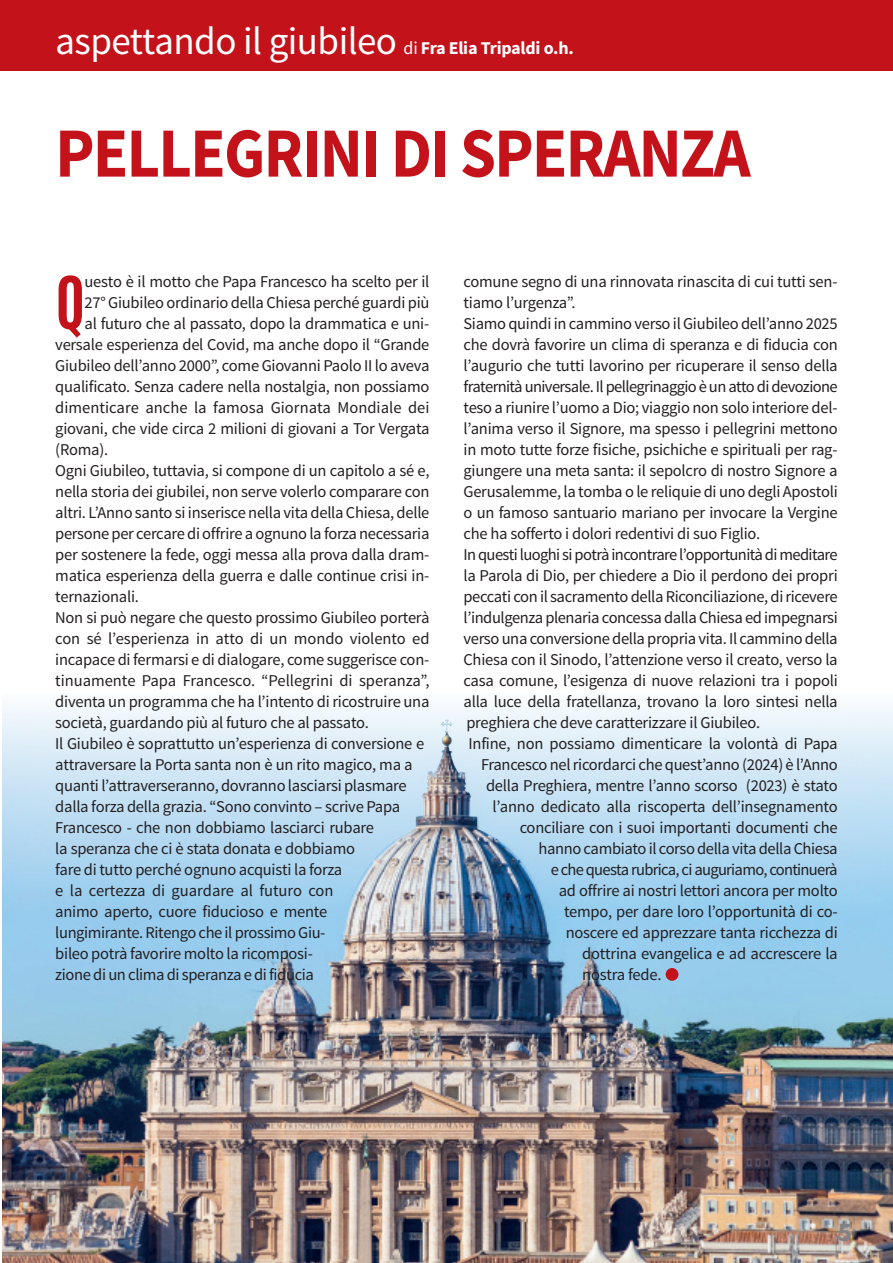
<style>
.page{position:relative;width:893px;height:1263px;background:#fff}
.page>*{position:absolute;margin:0;border:0;box-sizing:border-box;transform-origin:0 0}
.t1{font:700 70.5px "Source Sans Pro";letter-spacing:-.025em;color:#c4121a;scale:.92 1}
.t2{font:700 61.5px "Antonio";color:#c4121a}
.t3{font:39px "Source Sans Pro";letter-spacing:-.015em;color:#fff}
.t4{font:700 27px "Source Sans Pro";color:#808285}
.t5{font:16.5px "Source Sans Pro";letter-spacing:-.015em;color:#231f20}
.t6{font:16.5px "Source Sans Pro";letter-spacing:-.035em;color:#231f20}
.t7{font:16.5px "Source Sans Pro";letter-spacing:-.045em;color:#231f20}
.s1{font-size:18px}
.s2{font-weight:700;font-size:18px}
</style>
<div class="page">
<img style="left:2px;top:914px;width:891px;height:349px">
<div style="left:0;top:692px;width:893px;height:222px;background:linear-gradient(to bottom,#f8fafd,#93caed)"></div>
<hr style="left:0;top:0;width:2px;height:71px;background:#c4121a">
<div style="left:2px;top:0;width:891px;height:71px;background:#c4121a"></div>
<img style="left:328px;top:718px;width:238px;height:301px">
<div style="left:666px;top:968px;width:12px;height:13px;background:#c4121a;border-radius:50%"></div>
<h3 class="t3" style="left:55px;top:17px;width:520px">aspettando il giubileo <span class="s1">di</span> <span class="s2">Fra Elia Tripaldi o.h.</span></h3>
<h1 class="t1" style="left:55px;top:108px;width:757px">PELLEGRINI DI SPERANZA</h1>
<h2 class="t2" style="left:55px;top:272px;width:32px">Q</h2>
<p class="t5" style="left:85px;top:271px;width:346px">uesto è il motto che papa Francesco ha scelto per il</p>
<p class="t5" style="left:85px;top:292px;width:346px">27° Giubileo ordinario della Chiesa perché guardi più</p>
<p class="t5" style="left:85px;top:313px;width:346px">al futuro che al passato, dopo la drammatica e uni-</p>
<p class="t5" style="left:55px;top:334px;width:376px">versale esperienza del Covid, ma anche dopo il “Grande</p>
<p class="t5" style="left:55px;top:355px;width:376px">Giubileo dell’anno 2000”, come Giovanni paolo ii lo aveva</p>
<p class="t5" style="left:55px;top:376px;width:376px">qualificato. Senza cadere nella nostalgia, non possiamo</p>
<p class="t5" style="left:55px;top:397px;width:376px">dimenticare anche la famosa Giornata mondiale dei</p>
<p class="t5" style="left:55px;top:418px;width:376px">giovani, che vide circa 2 milioni di giovani a Tor Vergata</p>
<p class="t5" style="left:55px;top:439px;width:55px">(roma).</p>
<p class="t5" style="left:55px;top:460px;width:376px">ogni Giubileo, tuttavia, si compone di un capitolo a sé e,</p>
<p class="t5" style="left:55px;top:481px;width:376px">nella storia dei giubilei, non serve volerlo comparare con</p>
<p class="t5" style="left:55px;top:502px;width:376px">altri. l’anno santo si inserisce nella vita della Chiesa, delle</p>
<p class="t5" style="left:55px;top:523px;width:376px">persone per cercare di offrire a ognuno la forza necessaria</p>
<p class="t5" style="left:55px;top:544px;width:375px">per sostenere la fede, oggi messa alla prova dalla dram-</p>
<p class="t5" style="left:55px;top:565px;width:375px">matica esperienza della guerra e dalle continue crisi in-</p>
<p class="t5" style="left:55px;top:586px;width:85px">ternazionali.</p>
<p class="t5" style="left:55px;top:607px;width:376px">Non si può negare che questo prossimo Giubileo porterà</p>
<p class="t5" style="left:55px;top:628px;width:376px">con sé l’esperienza in atto di un mondo violento ed</p>
<p class="t5" style="left:55px;top:649px;width:375px">incapace di fermarsi e di dialogare, come suggerisce con-</p>
<p class="t5" style="left:55px;top:670px;width:376px">tinuamente papa Francesco. “pellegrini di speranza”,</p>
<p class="t5" style="left:55px;top:691px;width:376px">diventa un programma che ha l’intento di ricostruire una</p>
<p class="t5" style="left:55px;top:712px;width:315px">società, guardando più al futuro che al passato.</p>
<p class="t5" style="left:55px;top:733px;width:370px">il Giubileo è soprattutto un’esperienza di conversione e</p>
<p class="t5" style="left:55px;top:754px;width:359px">attraversare la porta santa non è un rito magico, ma a</p>
<p class="t5" style="left:55px;top:775px;width:353px">quanti l’attraverseranno, dovranno lasciarsi plasmare</p>
<p class="t5" style="left:55px;top:796px;width:346px">dalla forza della grazia. “Sono convinto – scrive papa</p>
<p class="t5" style="left:55px;top:817px;width:320px">Francesco - che non dobbiamo lasciarci rubare</p>
<p class="t5" style="left:55px;top:838px;width:301px">la speranza che ci è stata donata e dobbiamo</p>
<p class="t5" style="left:55px;top:859px;width:289px">fare di tutto perché ognuno acquisti la forza</p>
<p class="t5" style="left:55px;top:880px;width:280px">e la certezza di guardare al futuro con</p>
<p class="t5" style="left:55px;top:901px;width:274px">animo aperto, cuore fiducioso e mente</p>
<p class="t5" style="left:55px;top:922px;width:272px">lungimirante. ritengo che il prossimo Giu-</p>
<p class="t5" style="left:55px;top:943px;width:259px">bileo potrà favorire molto la ricomposi-</p>
<p class="t5" style="left:55px;top:964px;width:260px">zione di un clima di speranza e di fiducia</p>
<p class="t5" style="left:463px;top:271px;width:375px">comune segno di una rinnovata rinascita di cui tutti sen-</p>
<p class="t5" style="left:463px;top:292px;width:113px">tiamo l’urgenza”.</p>
<p class="t5" style="left:463px;top:313px;width:376px">Siamo quindi in cammino verso il Giubileo dell’anno 2025</p>
<p class="t5" style="left:463px;top:334px;width:376px">che dovrà favorire un clima di speranza e di fiducia con</p>
<p class="t5" style="left:463px;top:355px;width:376px">l’augurio che tutti lavorino per ricuperare il senso della</p>
<p class="t6" style="left:463px;top:376px;width:376px">fraternità universale. il pellegrinaggio è un atto di devozione</p>
<p class="t5" style="left:463px;top:397px;width:375px">teso a riunire l’uomo a Dio; viaggio non solo interiore del-</p>
<p class="t5" style="left:463px;top:418px;width:376px">l’anima verso il Signore, ma spesso i pellegrini mettono</p>
<p class="t5" style="left:463px;top:439px;width:375px">in moto tutte forze fisiche, psichiche e spirituali per rag-</p>
<p class="t5" style="left:463px;top:460px;width:376px">giungere una meta santa: il sepolcro di nostro Signore a</p>
<p class="t5" style="left:463px;top:481px;width:376px">Gerusalemme, la tomba o le reliquie di uno degli apostoli</p>
<p class="t5" style="left:463px;top:502px;width:376px">o un famoso santuario mariano per invocare la Vergine</p>
<p class="t5" style="left:463px;top:523px;width:298px">che ha sofferto i dolori redentivi di suo Figlio.</p>
<p class="t6" style="left:463px;top:544px;width:376px">in questi luoghi si potrà incontrare l’opportunità di meditare</p>
<p class="t5" style="left:463px;top:565px;width:376px">la parola di Dio, per chiedere a Dio il perdono dei propri</p>
<p class="t5" style="left:463px;top:586px;width:376px">peccati con il sacramento della riconciliazione, di ricevere</p>
<p class="t5" style="left:463px;top:607px;width:376px">l’indulgenza plenaria concessa dalla Chiesa ed impegnarsi</p>
<p class="t5" style="left:463px;top:628px;width:376px">verso una conversione della propria vita. il cammino della</p>
<p class="t5" style="left:463px;top:649px;width:376px">Chiesa con il Sinodo, l’attenzione verso il creato, verso la</p>
<p class="t5" style="left:463px;top:670px;width:376px">casa comune, l’esigenza di nuove relazioni tra i popoli</p>
<p class="t5" style="left:463px;top:691px;width:376px">alla luce della fratellanza, trovano la loro sintesi nella</p>
<p class="t5" style="left:466px;top:712px;width:295px">preghiera che deve caratterizzare il Giubileo.</p>
<p class="t5" style="left:468px;top:733px;width:371px">infine, non possiamo dimenticare la volontà di papa</p>
<p class="t5" style="left:481px;top:754px;width:358px">Francesco nel ricordarci che quest’anno (2024) è l’anno</p>
<p class="t5" style="left:486px;top:775px;width:353px">della preghiera, mentre l’anno scorso (2023) è stato</p>
<p class="t5" style="left:492px;top:796px;width:347px">l’anno dedicato alla riscoperta dell’insegnamento</p>
<p class="t5" style="left:520px;top:817px;width:319px">conciliare con i suoi importanti documenti che</p>
<p class="t5" style="left:538px;top:838px;width:301px">hanno cambiato il corso della vita della Chiesa</p>
<p class="t7" style="left:551px;top:859px;width:288px">e che questa rubrica, ci auguriamo, continuerà</p>
<p class="t5" style="left:559px;top:880px;width:280px">ad offrire ai nostri lettori ancora per molto</p>
<p class="t5" style="left:564px;top:901px;width:275px">tempo, per dare loro l’opportunità di co-</p>
<p class="t5" style="left:566px;top:922px;width:273px">noscere ed apprezzare tanta ricchezza di</p>
<p class="t5" style="left:582px;top:943px;width:257px">dottrina evangelica e ad accrescere la</p>
<p class="t5" style="left:582px;top:964px;width:81px">nostra fede.</p>
<h3 class="t4" style="left:838px;top:1214px;width:16px">5</h3>
</div>
